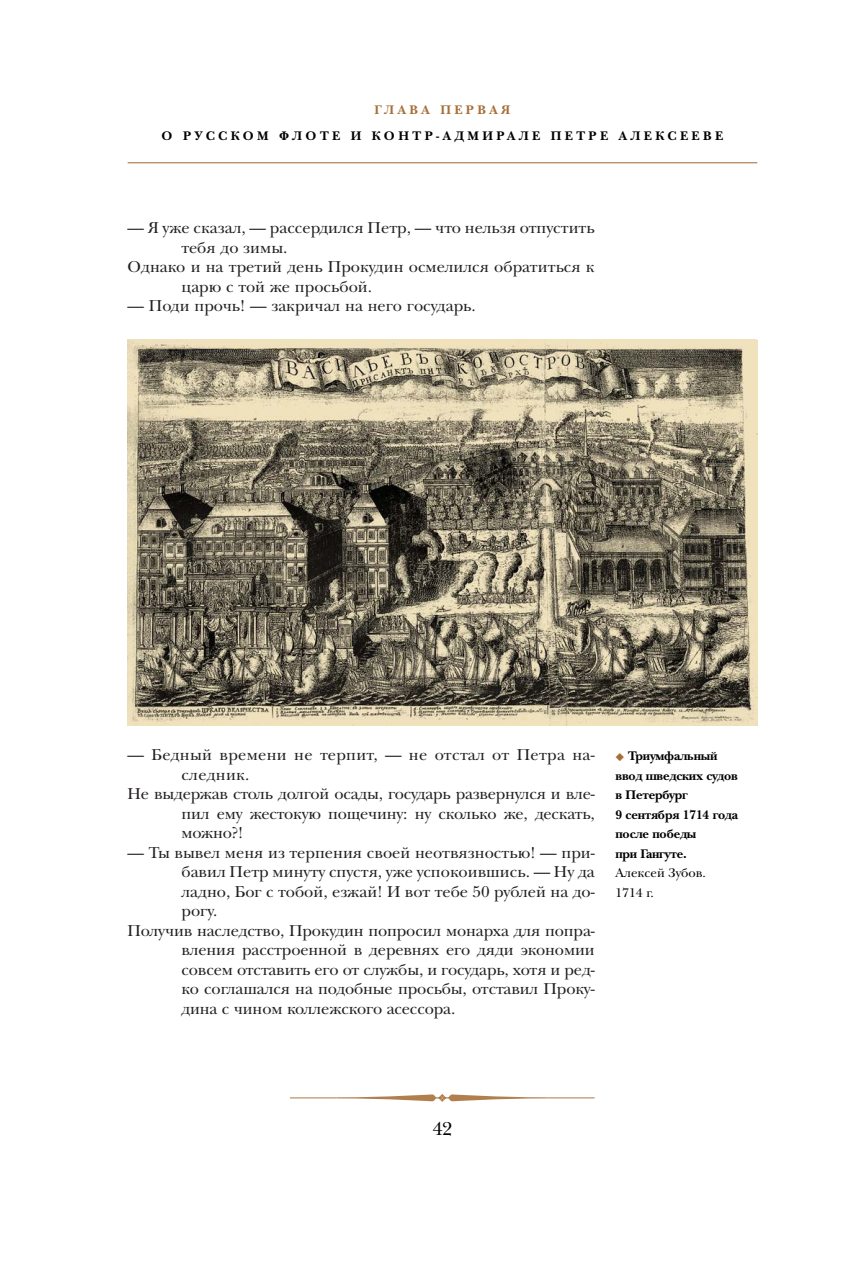
<style>
.page{position:relative;width:842px;height:1262px;background:#fff}
.page>*{position:absolute;margin:0;border:0;box-sizing:border-box;transform-origin:0 0}
.t1{font:19.5px "Baskerville DAT";color:#000}
.t2{font:16.5px "Baskerville DAT";letter-spacing:-.01em;color:#231f20}
.t3{font:16.5px "Baskerville DAT";letter-spacing:.015em;color:#231f20}
.t4{font:700 13.05px/19.5px "Baskerville DAT";letter-spacing:-.015em;color:#000}
.t5{font:700 13.05px "Baskerville DAT";letter-spacing:.26em;color:#000}
.t6{font:13.05px/19.5px "Baskerville DAT";color:#000}
.t7{font:700 13.05px "Baskerville DAT";letter-spacing:.26em;color:#a76e37}
.s1{color:#a76e37}
</style>
<div class="page">
<hr style="left:128px;top:162px;width:629px;height:1px;background:#a76e37">
<img style="left:128px;top:340px;width:629px;height:385px">
<svg style="left:290px;top:1094px;width:304px;height:7px"></svg>
<p class="t7" style="left:374px;top:105px;width:137px">ГЛАВА ПЕРВАЯ</p>
<p class="t5" style="left:162px;top:131px;width:563px">О РУССКОМ ФЛОТЕ И КОНТР-АДМИРАЛЕ ПЕТРЕ АЛЕКСЕЕВЕ</p>
<p class="t2" style="left:128px;top:222px;width:468px">— Я уже сказал, — рассердился Петр, — что нельзя отпустить</p>
<p class="t2" style="left:181px;top:241px;width:108px">тебя до зимы.</p>
<p class="t2" style="left:128px;top:261px;width:468px">Однако и на третий день Прокудин осмелился обратиться к</p>
<p class="t2" style="left:181px;top:280px;width:192px">царю с той же просьбой.</p>
<p class="t2" style="left:128px;top:300px;width:349px">— Поди прочь! — закричал на него государь.</p>
<p class="t3" style="left:128px;top:748px;width:468px">— Бедный времени не терпит, — не отстал от Петра на-</p>
<p class="t3" style="left:181px;top:768px;width:70px">следник.</p>
<p class="t2" style="left:128px;top:787px;width:468px">Не выдержав столь долгой осады, государь развернулся и вле-</p>
<p class="t2" style="left:181px;top:807px;width:415px">пил ему жестокую пощечину: ну сколько же, дескать,</p>
<p class="t2" style="left:181px;top:826px;width:63px">можно?!</p>
<p class="t2" style="left:128px;top:846px;width:468px">— Ты вывел меня из терпения своей неотвязностью! — при-</p>
<p class="t2" style="left:181px;top:865px;width:415px">бавил Петр минуту спустя, уже успокоившись. — Ну да</p>
<p class="t2" style="left:181px;top:885px;width:415px">ладно, Бог с тобой, езжай! И вот тебе 50 рублей на до-</p>
<p class="t2" style="left:181px;top:904px;width:38px">рогу.</p>
<p class="t2" style="left:128px;top:924px;width:468px">Получив наследство, Прокудин попросил монарха для попра-</p>
<p class="t2" style="left:181px;top:943px;width:415px">вления расстроенной в деревнях его дяди экономии</p>
<p class="t2" style="left:181px;top:963px;width:415px">совсем отставить его от службы, и государь, хотя и ред-</p>
<p class="t2" style="left:181px;top:982px;width:415px">ко соглашался на подобные просьбы, отставил Проку-</p>
<p class="t2" style="left:181px;top:1002px;width:275px">дина с чином коллежского асессора.</p>
<p class="t4" style="left:615px;top:747px;width:124px"><span class="s1">◆</span> Триумфальный ввод шведских судов в Петербург<br>9 сентября 1714 года после победы<br>при Гангуте.</p>
<p class="t6" style="left:615px;top:864px;width:92px">Алексей Зубов.<br>1714 г.</p>
<p class="t1" style="left:432px;top:1121px;width:22px">42</p>
</div>
